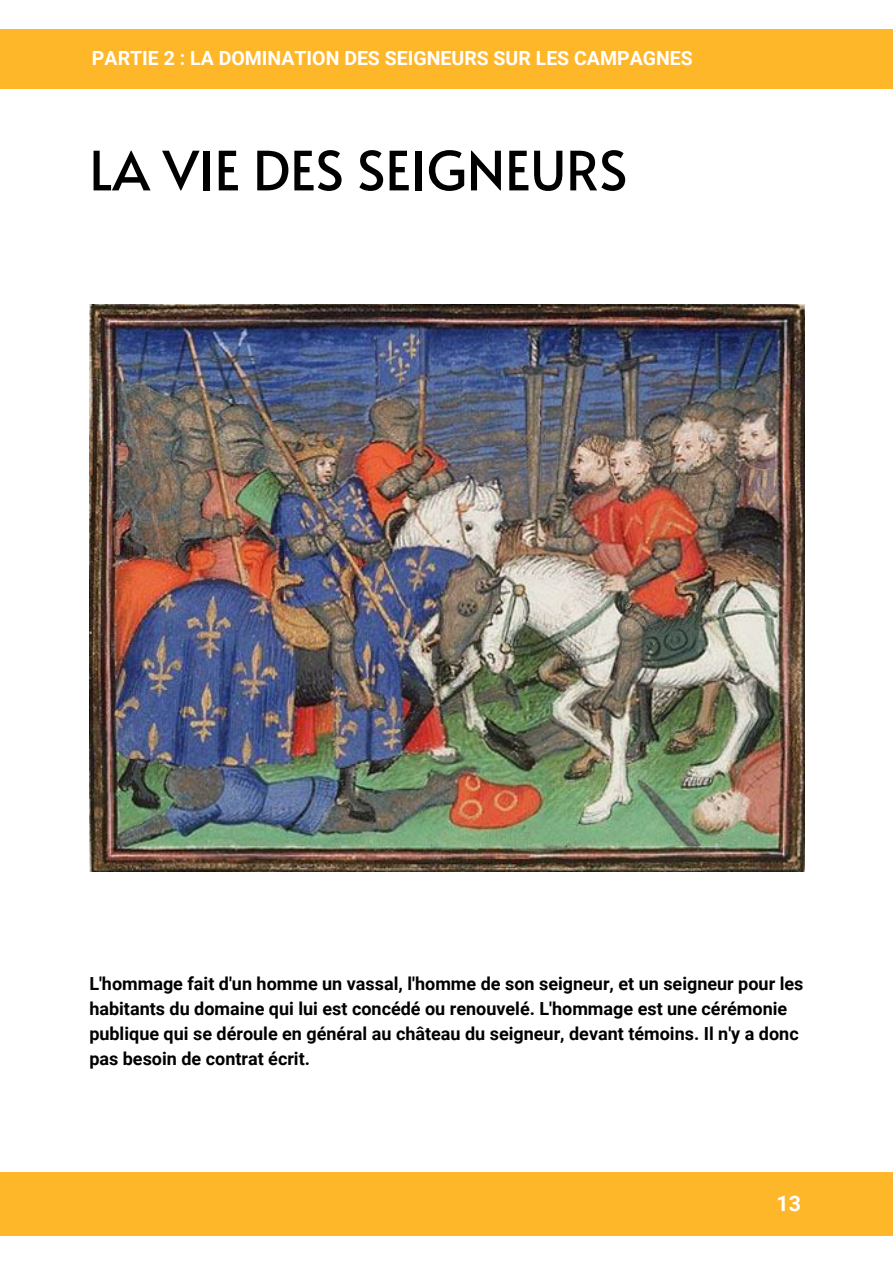
<style>
.page{position:relative;width:893px;height:1264px;background:#fff}
.page>*{position:absolute;margin:0;border:0;box-sizing:border-box;transform-origin:0 0}
.t1{font:54px "Alata";color:#000001}
.t2{font:700 21.3px "Roboto";color:#fff}
.t3{font:700 19.5px "Roboto";color:#fff}
.t4{font:700 18px/24.8px "Roboto";color:#000}
</style>
<div class="page">
<div style="left:0;top:1172px;width:892px;height:63px;background:#ffb72a"></div>
<div style="left:0;top:30px;width:892px;height:59px;background:#ffb72a"></div>
<img style="left:89px;top:304px;width:715px;height:567px">
<p class="t3" style="left:92px;top:46px;width:602px">PARTIE 2 : LA DOMINATION DES SEIGNEURS SUR LES CAMPAGNES</p>
<h1 class="t1" style="left:89px;top:131px;width:539px">LA VIE DES SEIGNEURS</h1>
<p class="t4" style="left:89px;top:971px;width:715px">L'hommage fait d'un homme un vassal, l'homme de son seigneur, et un seigneur pour les habitants du domaine qui lui est concédé ou renouvelé. L'hommage est une cérémonie publique qui se déroule en général au château du seigneur, devant témoins. Il n'y a donc pas besoin de contrat écrit.</p>
<p class="t2" style="left:776px;top:1190px;width:26px">13</p>
</div>
